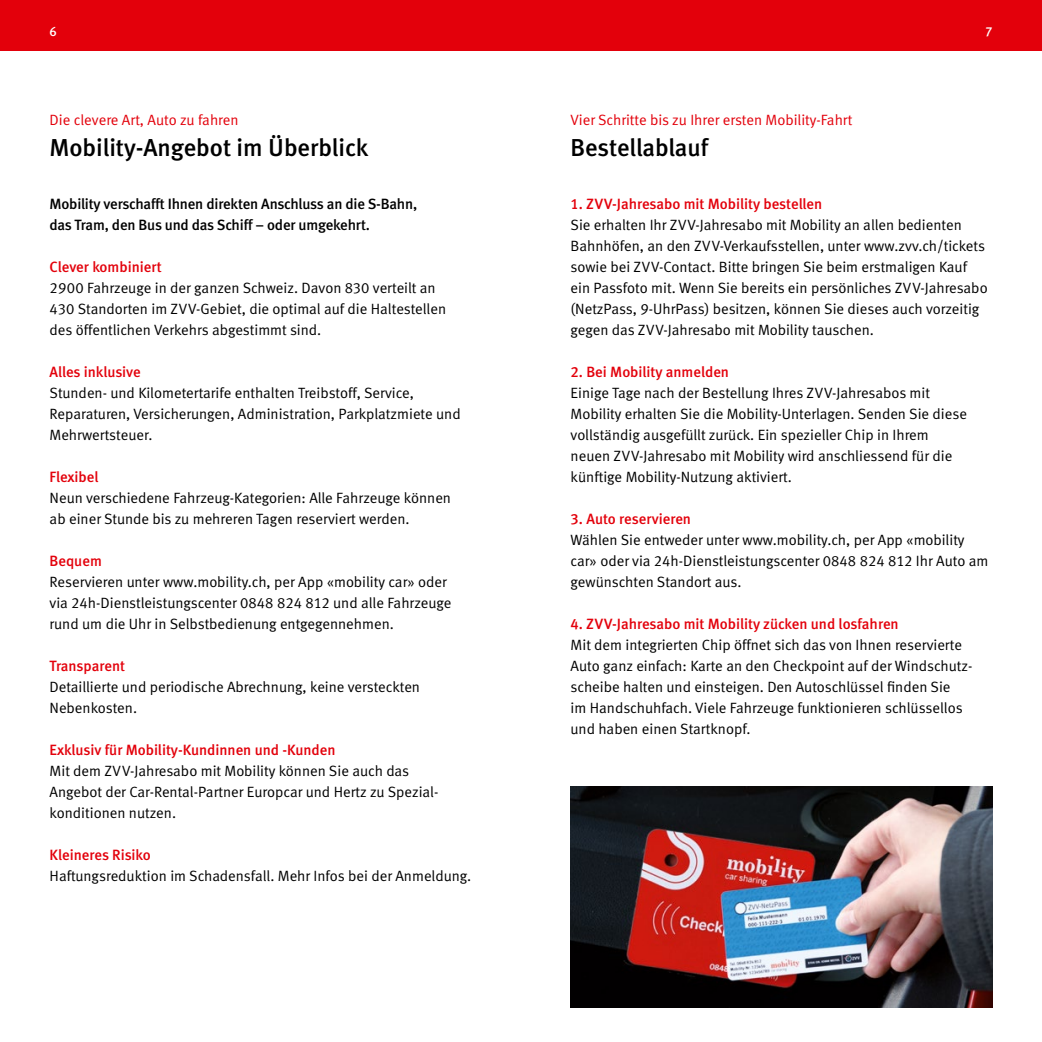
<style>
.page{position:relative;width:1042px;height:1042px;background:#fff}
.page>*{position:absolute;margin:0;border:0;box-sizing:border-box;transform-origin:0 0}
.t1{font:24.5px "Meta Medium LF";color:#000}
.t2{font:14.88px/21px "Meta Normal LF";color:#000}
.t3{font:14.88px "Meta Medium LF";color:#e3000b}
.t4{font:14.88px/21px "Meta Medium LF";letter-spacing:-.01em;color:#000}
.t5{font:14.88px "Meta Normal LF";color:#e3000b}
.t6{font:13.12px "Meta Medium LF";color:#fff}
</style>
<div class="page">
<div style="left:0;top:0;width:521px;height:50px;background:#e3000b"></div>
<div style="left:521px;top:0;width:521px;height:50px;background:#e3000b"></div>
<img style="left:570px;top:786px;width:422px;height:221px">
<p class="t6" style="left:50px;top:24px;width:9px">6</p>
<p class="t6" style="left:985px;top:24px;width:9px">7</p>
<p class="t5" style="left:50px;top:111px;width:190px">Die clevere Art, Auto zu fahren</p>
<h1 class="t1" style="left:50px;top:134px;width:320px">Mobility-Angebot im Überblick</h1>
<p class="t4" style="left:50px;top:193px;width:369px">Mobility verschafft Ihnen direkten Anschluss an die S-Bahn, das Tram, den Bus und das Schiff – oder umgekehrt.</p>
<p class="t3" style="left:50px;top:258px;width:114px">Clever kombiniert</p>
<p class="t2" style="left:50px;top:277px;width:398px">2900 Fahrzeuge in der ganzen Schweiz. Davon 830 verteilt an<br>430 Standorten im ZVV-Gebiet, die optimal auf die Haltestellen des öffentlichen Verkehrs abgestimmt sind.</p>
<p class="t3" style="left:50px;top:363px;width:93px">Alles inklusive</p>
<p class="t2" style="left:50px;top:382px;width:412px">Stunden- und Kilometertarife enthalten Treibstoff, Service,<br>Reparaturen, Versicherungen, Administration, Parkplatzmiete und<br>Mehrwertsteuer.</p>
<p class="t3" style="left:50px;top:468px;width:50px">Flexibel</p>
<p class="t2" style="left:50px;top:487px;width:403px">Neun verschiedene Fahrzeug-Kategorien: Alle Fahrzeuge können ab einer Stunde bis zu mehreren Tagen reserviert werden.</p>
<p class="t3" style="left:50px;top:552px;width:54px">Bequem</p>
<p class="t2" style="left:50px;top:571px;width:403px">Reservieren unter www.mobility.ch, per App «mobility car» oder via 24h-Dienstleistungscenter 0848 824 812 und alle Fahrzeuge rund um die Uhr in Selbstbedienung entgegennehmen.</p>
<p class="t3" style="left:50px;top:657px;width:77px">Transparent</p>
<p class="t2" style="left:50px;top:676px;width:372px">Detaillierte und periodische Abrechnung, keine versteckten<br>Nebenkosten.</p>
<p class="t3" style="left:50px;top:741px;width:287px">Exklusiv für Mobility-Kundinnen und -Kunden</p>
<p class="t2" style="left:50px;top:760px;width:389px">Mit dem ZVV-Jahresabo mit Mobility können Sie auch das<br>Angebot der Car-Rental-Partner Europcar und Hertz zu Spezial&shy;konditionen nutzen.</p>
<p class="t3" style="left:50px;top:846px;width:103px">Kleineres Risiko</p>
<p class="t2" style="left:50px;top:865px;width:423px">Haftungsreduktion im Schadensfall. Mehr Infos bei der Anmeldung.</p>
<p class="t5" style="left:570px;top:111px;width:283px">Vier Schritte bis zu Ihrer ersten Mobility-Fahrt</p>
<h1 class="t1" style="left:570px;top:134px;width:139px">Bestellablauf</h1>
<p class="t3" style="left:570px;top:195px;width:253px">1. ZVV-Jahresabo mit Mobility bestellen</p>
<p class="t2" style="left:570px;top:214px;width:418px">Sie erhalten Ihr ZVV-Jahresabo mit Mobility an allen bedienten Bahnhöfen, an den ZVV-Verkaufsstellen, unter www.zvv.ch/tickets sowie bei ZVV-Contact. Bitte bringen Sie beim erstmaligen Kauf ein Passfoto mit. Wenn Sie bereits ein persönliches ZVV-Jahresabo (NetzPass, 9-UhrPass) besitzen, können Sie dieses auch vorzeitig gegen das ZVV-Jahresabo mit Mobility tauschen.</p>
<p class="t3" style="left:570px;top:363px;width:160px">2. Bei Mobility anmelden</p>
<p class="t2" style="left:570px;top:382px;width:398px">Einige Tage nach der Bestellung Ihres ZVV-Jahresabos mit Mobility erhalten Sie die Mobility-Unterlagen. Senden Sie diese vollständig ausgefüllt zurück. Ein spezieller Chip in Ihrem neuen ZVV-Jahresabo mit Mobility wird anschliessend für die künftige Mobility-Nutzung aktiviert.</p>
<p class="t3" style="left:570px;top:510px;width:122px">3. Auto reservieren</p>
<p class="t2" style="left:570px;top:529px;width:419px">Wählen Sie entweder unter www.mobility.ch, per App «mobility car» oder via 24h-Dienstleistungscenter 0848 824 812 Ihr Auto am gewünschten Standort aus.</p>
<p class="t3" style="left:570px;top:615px;width:330px">4. ZVV-Jahresabo mit Mobility zücken und losfahren</p>
<p class="t2" style="left:570px;top:634px;width:402px">Mit dem integrierten Chip öffnet sich das von Ihnen reservierte Auto ganz einfach: Karte an den Checkpoint auf der Windschutz&shy;scheibe halten und einsteigen. Den Autoschlüssel finden Sie<br>im Handschuhfach. Viele Fahrzeuge funktionieren schlüssellos und haben einen Startknopf.</p>
</div>
